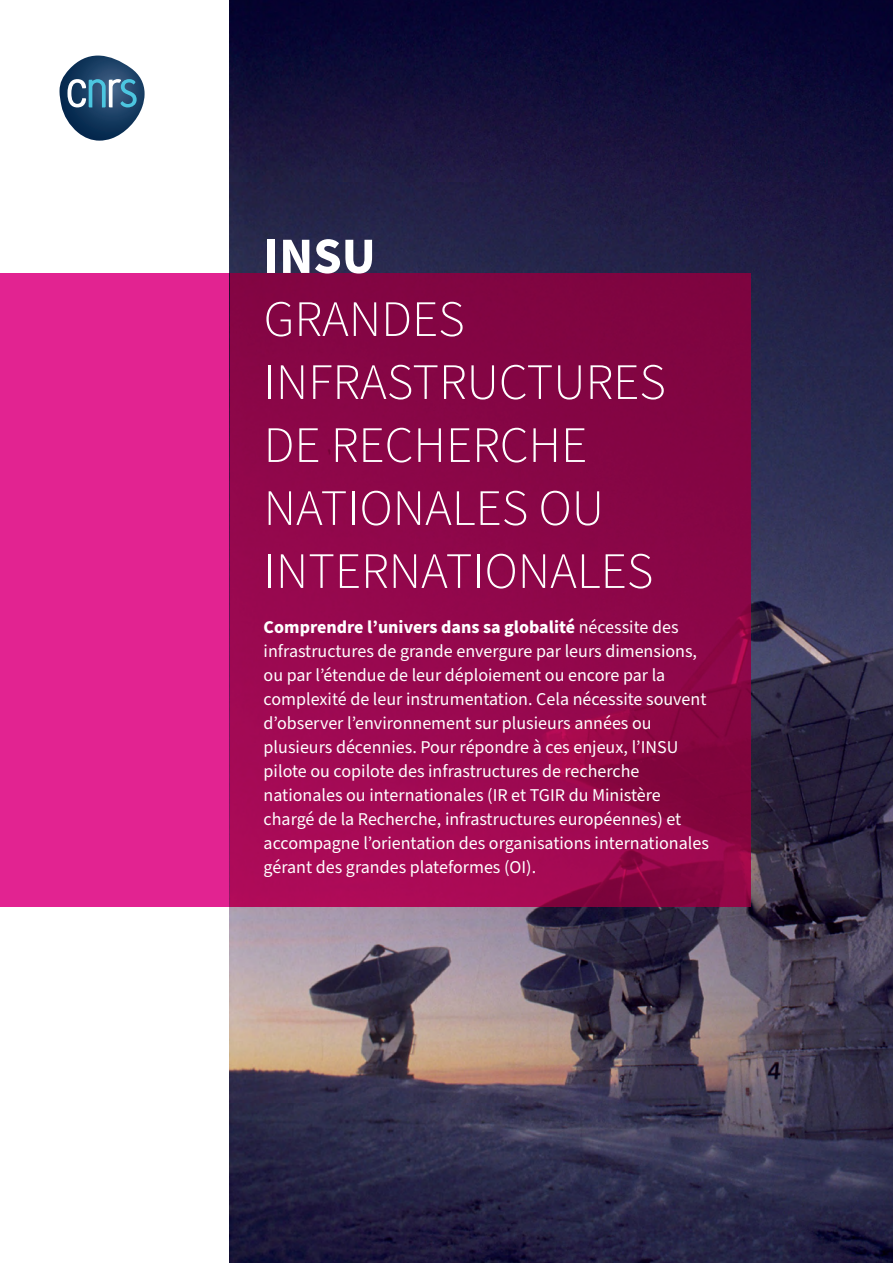
<style>
.page{position:relative;width:893px;height:1263px;background:#fff}
.page>*{position:absolute;margin:0;border:0;box-sizing:border-box;transform-origin:0 0}
.t1{font:300 51px "Source Sans Pro";color:#fff}
.t2{font:700 51px "Source Sans Pro";color:#fff}
.t3{font:18px/24px "Source Sans Pro";color:#fff}
.s1{font-weight:700}
</style>
<div class="page">
<img style="left:230px;top:0;width:663px;height:1263px">
<svg style="left:60px;top:56px;width:85px;height:85px"></svg>
<svg style="left:0;top:273px;width:750px;height:633px;background:#a90f5f"></svg>
<p class="t2" style="left:264px;top:221px;width:114px">INSU</p>
<p class="t1" style="left:264px;top:285px;width:203px">GRANDES</p>
<p class="t1" style="left:264px;top:348px;width:404px">INFRASTRUCTURES</p>
<p class="t1" style="left:264px;top:411px;width:325px">DE RECHERCHE</p>
<p class="t1" style="left:264px;top:474px;width:342px">NATIONALES OU</p>
<p class="t1" style="left:264px;top:537px;width:391px">INTERNATIONALES</p>
<p class="t3" style="left:264px;top:616px;width:444px"><span class="s1">Comprendre l’univers dans sa globalité</span> nécessite des infrastructures de grande envergure par leurs dimensions, ou par l’étendue de leur déploiement ou encore par la complexité de leur instrumentation. Cela nécessite souvent</p>
<p class="t3" style="left:264px;top:712px;width:447px">d’observer l’environnement sur plusieurs années ou plusieurs décennies. Pour répondre à ces enjeux, l’INSU pilote ou copilote des infrastructures de recherche nationales ou internationales (IR et TGIR du Ministère chargé de la Recherche, infrastructures européennes) et accompagne l’orientation des organisations internationales gérant des grandes plateformes (OI).</p>
</div>
